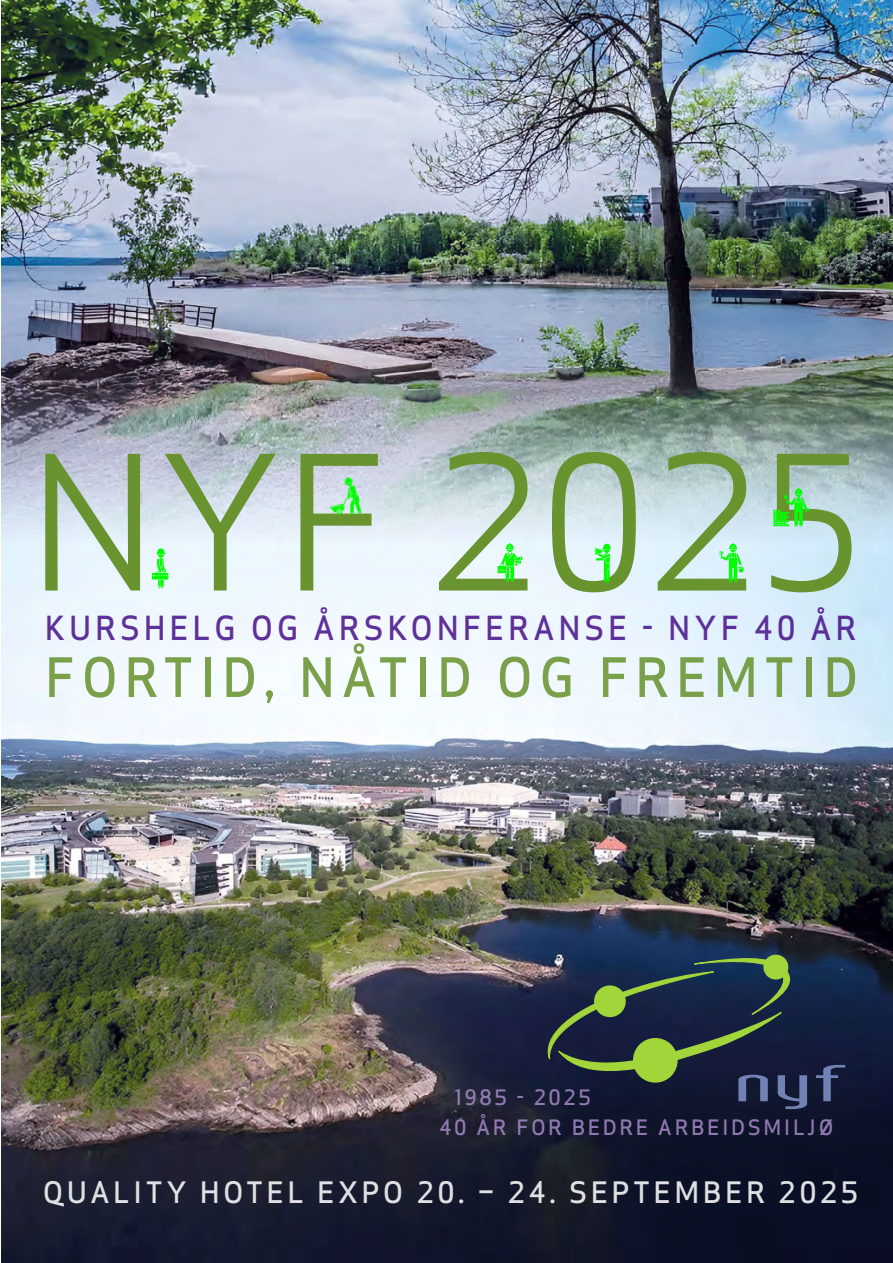
<style>
.page{position:relative;width:893px;height:1263px;background:#fff}
.page>*{position:absolute;margin:0;border:0;box-sizing:border-box;transform-origin:0 0}
.t1{font:182.25px "Apex Sans Book C";color:#68932f}
.t2{font:52.95px "Apex Sans Medium C";letter-spacing:.12em;color:rgb(104 147 47/.87)}
.t3{font:32.4px "Apex Sans Medium C";letter-spacing:.12em;color:rgb(72 18 138/.87)}
.t4{font:28.8px "Apex Sans Medium C";letter-spacing:.12em;color:rgb(255 255 255/.87)}
.t5{font:20.7px "Apex Sans Medium C";letter-spacing:.12em;color:rgb(163 136 197/.87)}
</style>
<div class="page">
<img style="left:2px;top:0;width:891px;height:1263px">
<img style="left:692px;top:521px;width:78px;height:69px">
<img style="left:483px;top:522px;width:68px;height:69px">
<img style="left:323px;top:455px;width:55px;height:68px">
<img style="left:572px;top:523px;width:55px;height:68px">
<img style="left:757px;top:466px;width:55px;height:67px">
<img style="left:145px;top:528px;width:55px;height:69px">
<svg style="left:525px;top:951px;width:282px;height:158px"></svg>
<svg style="left:816px;top:1065px;width:29px;height:36px"></svg>
<p class="t1" style="left:29px;top:421px;width:840px">NYF 2025</p>
<p class="t3" style="left:45px;top:610px;width:813px">KURSHELG OG ÅRSKONFERANSE - NYF 40 ÅR</p>
<p class="t2" style="left:45px;top:648px;width:815px">FORTID, NÅTID OG FREMTID</p>
<p class="t5" style="left:455px;top:1086px;width:138px">1985 - 2025</p>
<p class="t5" style="left:439px;top:1115px;width:396px">40 ÅR FOR BEDRE ARBEIDSMILJØ</p>
<p class="t4" style="left:43px;top:1176px;width:817px">QUALITY HOTEL EXPO 20. – 24. SEPTEMBER 2025</p>
</div>
